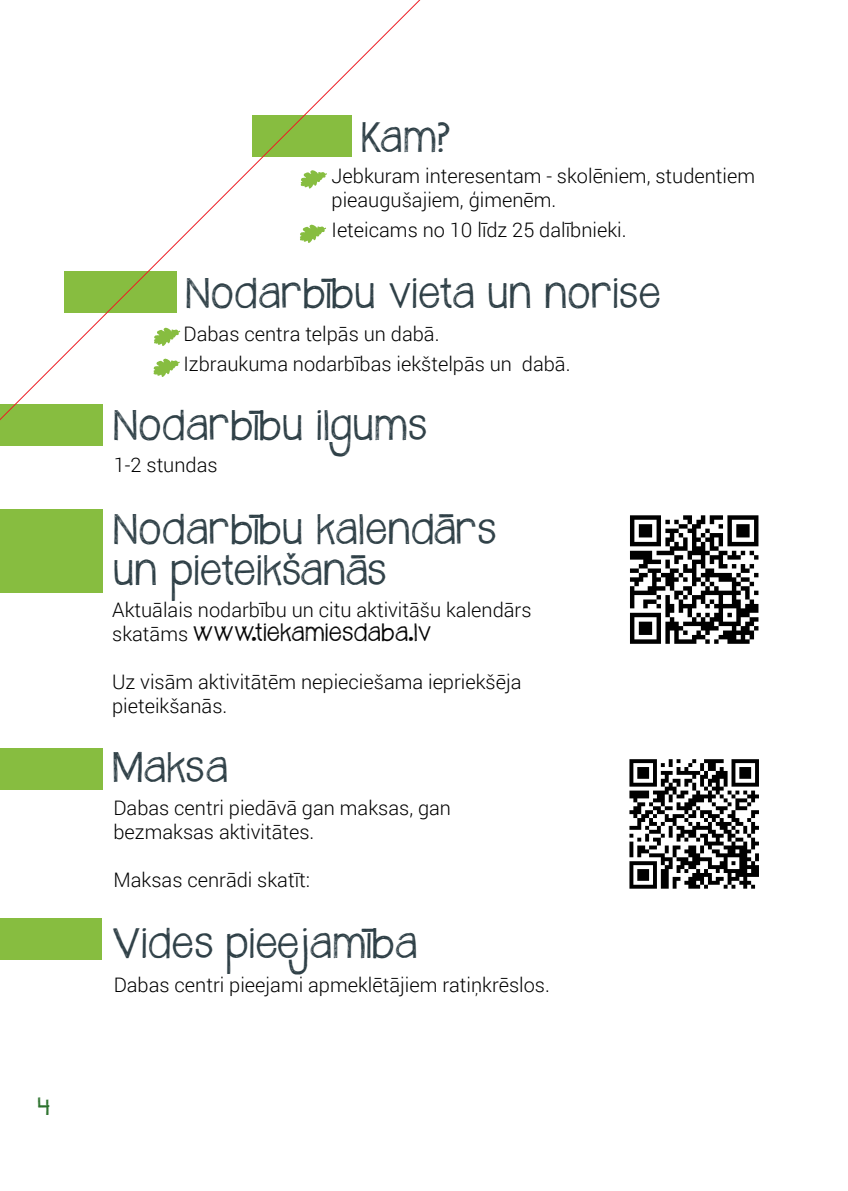
<style>
.page{position:relative;width:848px;height:1191px;background:#fff}
.page>*{position:absolute;margin:0;border:0;box-sizing:border-box;transform-origin:0 0}
.t1{font:34px/40.8px "Janda Safeand Sound";letter-spacing:.02em;color:#2e3f46}
.t2{font:300 20px/24px "Roboto";color:#000}
.t3{font:20px "Janda Safeand Sound";letter-spacing:.03em;color:#000}
.t4{font:20px "Janda Safeand Sound";color:#29702a}
.s1{font-family:"Roboto";font-weight:300}
</style>
<div class="page">
<div style="left:0;top:404px;width:103px;height:42px;background:#87bd40"></div>
<div style="left:0;top:509px;width:103px;height:84px;background:#87bd40"></div>
<svg style="left:629px;top:759px;width:130px;height:129px"></svg>
<svg style="left:630px;top:515px;width:128px;height:129px"></svg>
<svg style="left:0;top:0;width:421px;height:421px"></svg>
<svg style="left:300px;top:169px;width:27px;height:19px"></svg>
<svg style="left:299px;top:223px;width:27px;height:20px"></svg>
<svg style="left:153px;top:357px;width:27px;height:20px"></svg>
<div style="left:0;top:748px;width:103px;height:41px;background:#87bd40"></div>
<div style="left:0;top:918px;width:102px;height:41px;background:#87bd40"></div>
<p class="t4" style="left:38px;top:1092px;width:14px">4</p>
<h1 class="t1" style="left:361px;top:121px;width:92px">Kam?</h1>
<p class="t2" style="left:331px;top:163px;width:425px">Jebkuram interesentam - skolēniem, studentiem pieaugušajiem, ģimenēm.</p>
<p class="t2" style="left:331px;top:217px;width:296px">Ieteicams no 10 līdz 25 dalībnieki.</p>
<h1 class="t1" style="left:186px;top:277px;width:476px">Nodarbību vieta un norise</h1>
<p class="t2" style="left:183px;top:318px;width:388px;line-height:30px">Dabas centra telpās un dabā.<br>Izbraukuma nodarbības iekštelpās un dabā.</p>
<h1 class="t1" style="left:113px;top:409px;width:314px">Nodarbību ilgums</h1>
<p class="t2" style="left:114px;top:452px;width:105px">1-2 stundas</p>
<h1 class="t1" style="left:113px;top:513px;width:383px">Nodarbību kalendārs un pieteikšanās</h1>
<p class="t2" style="left:112px;top:597px;width:421px">Aktuālais nodarbību un citu aktivitāšu kalendārs</p>
<p class="t3" style="left:112px;top:618px;width:321px"><span class="s1">skatāms</span> www.tiekamiesdaba.lv</p>
<p class="t2" style="left:112px;top:669px;width:411px">Uz visām aktivitātēm nepieciešama iepriekšēja pieteikšanās.</p>
<h1 class="t1" style="left:112px;top:750px;width:117px">Maksa</h1>
<p class="t2" style="left:113px;top:795px;width:339px">Dabas centri piedāvā gan maksas, gan bezmaksas aktivitātes.</p>
<p class="t2" style="left:113px;top:867px;width:198px">Maksas cenrādi skatīt:</p>
<h1 class="t1" style="left:113px;top:927px;width:306px">Vides pieejamība</h1>
<p class="t2" style="left:114px;top:972px;width:437px">Dabas centri pieejami apmeklētājiem ratiņkrēslos.</p>
</div>
